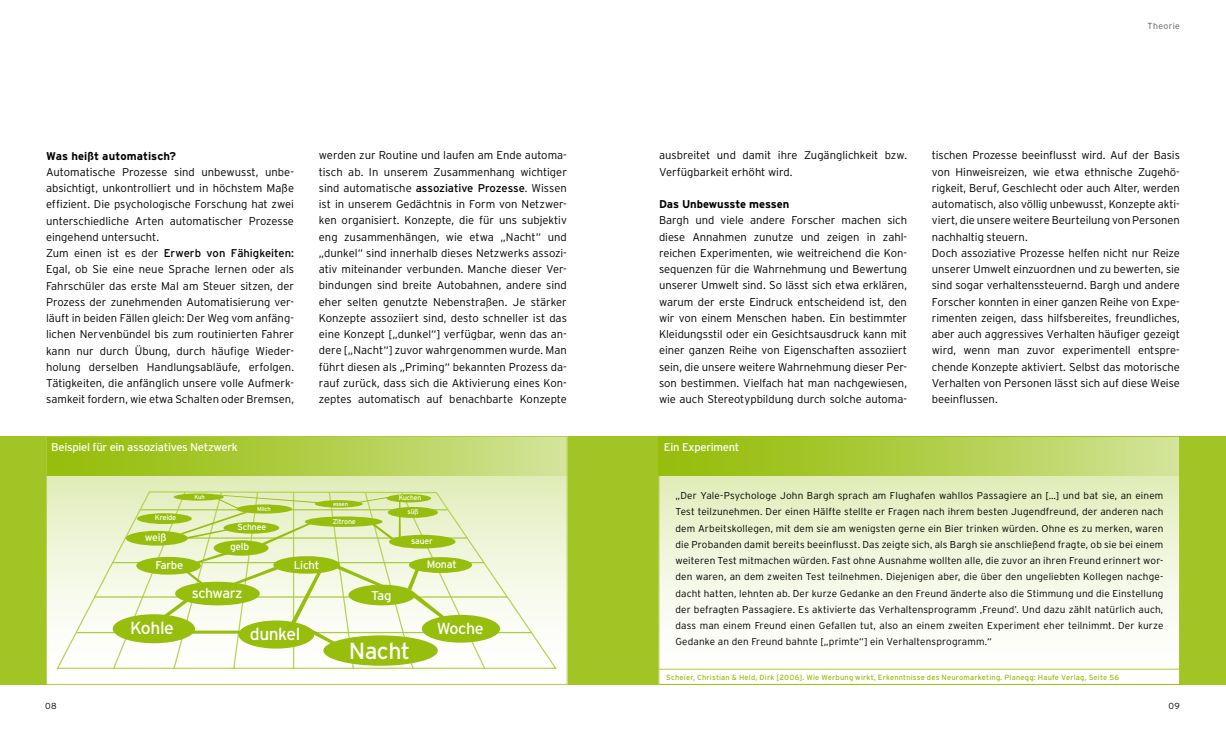
<style>
.page{position:relative;width:1226px;height:748px;background:#fff}
.page>*{position:absolute;margin:0;border:0;box-sizing:border-box;transform-origin:0 0}
.t1{font:23.12px "Interstate";letter-spacing:-.025em;color:#fff}
.t2{font:17.5px "Interstate";letter-spacing:-.025em;color:#fff}
.t3{font:17.38px "Interstate";letter-spacing:-.025em;color:#fff}
.t4{font:16px "Interstate";letter-spacing:-.025em;color:#fff}
.t5{font:14.12px "Interstate";letter-spacing:-.04em;color:#fff}
.t6{font:13px "Interstate";color:#fff}
.t7{font:11.38px "Interstate";letter-spacing:-.025em;color:#fff}
.t8{font:300 11.25px/16.2px "Interstate";letter-spacing:-.005em;color:#000}
.t9{font:11.25px "Interstate";letter-spacing:-.025em;color:#fff}
.t10{font:700 11.25px "Interstate";color:#000}
.t11{font:10.62px "Interstate";letter-spacing:-.025em;color:#fff}
.t12{font:10.5px "Interstate";color:#fff}
.t13{font:300 10px/16.2px "Interstate";letter-spacing:.015em;color:#000;text-align:justify}
.t14{font:10px "Interstate";color:#fff}
.t15{font:300 8.75px "Interstate";letter-spacing:.04em;color:#58585a}
.t16{font:8.75px "Interstate";letter-spacing:-.03em;color:#fff}
.t17{font:300 8.75px "Interstate";color:#000}
.t18{font:8.62px "Interstate";letter-spacing:-.03em;color:#fff}
.t19{font:7.5px "Interstate";letter-spacing:.025em;color:#97be0d}
.t20{font:7.38px "Interstate";letter-spacing:-.025em;color:#fff}
.t21{font:7px "Interstate";letter-spacing:-.025em;color:#fff}
.t22{font:6.88px "Interstate";letter-spacing:-.025em;color:#fff}
.t23{font:5.88px "Interstate";letter-spacing:-.025em;color:#fff}
.s1{font-weight:400}
</style>
<div class="page">
<div style="left:612px;top:436px;width:614px;height:248px;background:#a1c525"></div>
<div style="left:0;top:436px;width:613px;height:248px;background:#a1c525"></div>
<svg style="left:48px;top:475px;width:517px;height:207px;background:#edf4d6"></svg>
<svg style="left:56px;top:490px;width:502px;height:180px;background:#f0f5dc"></svg>
<hr style="left:76px;top:632px;width:455px;height:1px;background:#accb3d">
<hr style="left:94px;top:596px;width:413px;height:1px;background:#accb3d">
<hr style="left:113px;top:562px;width:371px;height:1px;background:#accb3d">
<hr style="left:126px;top:537px;width:341px;height:1px;background:#accb3d">
<hr style="left:140px;top:509px;width:308px;height:1px;background:#accb3d">
<div style="left:46px;top:436px;width:521px;height:39px;background:linear-gradient(to right,#91ba00,#d1e294)"></div>
<div style="left:46px;top:436px;width:521px;height:248px;border:1px solid #accb3d"></div>
<div style="left:323px;top:635px;width:115px;height:30px;background:#97be0d;border-radius:50%"></div>
<div style="left:238px;top:620px;width:76px;height:28px;background:#97be0d;border-radius:50%"></div>
<div style="left:113px;top:614px;width:82px;height:29px;background:#97be0d;border-radius:50%"></div>
<div style="left:175px;top:581px;width:85px;height:24px;background:#97be0d;border-radius:50%"></div>
<div style="left:273px;top:556px;width:67px;height:17px;background:#97be0d;border-radius:50%"></div>
<div style="left:136px;top:557px;width:65px;height:17px;background:#97be0d;border-radius:50%"></div>
<div style="left:126px;top:531px;width:62px;height:14px;background:#97be0d;border-radius:50%"></div>
<div style="left:137px;top:513px;width:55px;height:11px;background:#97be0d;border-radius:50%"></div>
<div style="left:315px;top:500px;width:48px;height:7px;background:#97be0d;border-radius:50%"></div>
<svg style="left:174px;top:493px;width:50px;height:7px"></svg>
<div style="left:214px;top:540px;width:55px;height:15px;background:#97be0d;border-radius:50%"></div>
<div style="left:348px;top:584px;width:67px;height:21px;background:#97be0d;border-radius:50%"></div>
<div style="left:409px;top:557px;width:63px;height:16px;background:#97be0d;border-radius:50%"></div>
<div style="left:389px;top:535px;width:67px;height:13px;background:#97be0d;border-radius:50%"></div>
<div style="left:388px;top:507px;width:50px;height:11px;background:#97be0d;border-radius:50%"></div>
<div style="left:386px;top:494px;width:45px;height:8px;background:#97be0d;border-radius:50%"></div>
<div style="left:305px;top:516px;width:78px;height:11px;background:#97be0d;border-radius:50%"></div>
<div style="left:422px;top:615px;width:78px;height:27px;background:#97be0d;border-radius:50%"></div>
<svg style="left:193px;top:630px;width:47px;height:3px"></svg>
<svg style="left:291px;top:565px;width:92px;height:80px"></svg>
<svg style="left:408px;top:568px;width:37px;height:50px;background:#dfebb6"></svg>
<svg style="left:359px;top:497px;width:42px;height:42px"></svg>
<svg style="left:185px;top:552px;width:95px;height:32px"></svg>
<svg style="left:164px;top:600px;width:25px;height:16px"></svg>
<svg style="left:180px;top:494px;width:142px;height:51px;background:#cfe191"></svg>
<svg style="left:661px;top:475px;width:517px;height:207px;background:#f2f7e1"></svg>
<div style="left:659px;top:436px;width:521px;height:39px;background:linear-gradient(to right,#91ba00,#d1e294)"></div>
<div style="left:659px;top:436px;width:521px;height:248px;border:1px solid #97be0d"></div>
<hr style="left:659px;top:669px;width:521px;height:1px;background:#accb3d">
<p class="t15" style="left:1148px;top:21px;width:34px">Theorie</p>
<p class="t10" style="left:46px;top:149px;width:132px">Was heißt automatisch?</p>
<p class="t8" style="left:46px;top:164px;width:250px">Automatische Prozesse sind unbewusst, unbe&shy;absichtigt, unkontrolliert und in höchstem Maße effizient. Die psychologische Forschung hat zwei unterschiedliche Arten automatischer Prozesse eingehend untersucht.<br>Zum einen ist es der <span class="s1">Erwerb von Fähigkeiten:<br></span>Egal, ob Sie eine neue Sprache lernen oder als Fahrschüler das erste Mal am Steuer sitzen, der Prozess der zunehmenden Automatisierung ver&shy;läuft in beiden Fällen gleich: Der Weg vom anfäng&shy;lichen Nervenbündel bis zum routinierten Fahrer kann nur durch Übung, durch häufige Wieder&shy;holung derselben Handlungsabläufe, erfolgen.<br>Tätigkeiten, die anfänglich unsere volle Aufmerk&shy;samkeit fordern, wie etwa Schalten oder Bremsen,</p>
<p class="t8" style="left:319px;top:147px;width:250px;text-align:justify">werden zur Routine und laufen am Ende automa&shy;tisch ab. In unserem Zusammenhang wichtiger sind automatische <span class="s1">assoziative Prozesse</span>. Wissen ist in unserem Gedächtnis in Form von Netzwer&shy;ken organisiert. Konzepte, die für uns subjektiv eng zusammenhängen, wie etwa „Nacht“ und „dunkel“ sind innerhalb dieses Netzwerks assozi&shy;ativ miteinander verbunden. Manche dieser Ver&shy;bindungen sind breite Autobahnen, andere sind eher selten genutzte Nebenstraßen. Je stärker Konzepte assoziiert sind, desto schneller ist das eine Konzept [„dunkel“] verfügbar, wenn das an&shy;dere [„Nacht“] zuvor wahrgenommen wurde. Man führt diesen als „Priming“ bekannten Prozess da&shy;rauf zurück, dass sich die Aktivierung eines Kon&shy;zeptes automatisch auf benachbarte Konzepte</p>
<p class="t8" style="left:659px;top:147px;width:250px">ausbreitet und damit ihre Zugänglichkeit bzw.<br>Verfügbarkeit erhöht wird.</p>
<p class="t10" style="left:659px;top:198px;width:132px">Das Unbewusste messen</p>
<p class="t8" style="left:659px;top:212px;width:250px;text-align:justify">Bargh und viele andere Forscher machen sich diese Annahmen zunutze und zeigen in zahl&shy;reichen Experimenten, wie weitreichend die Kon&shy;sequenzen für die Wahrnehmung und Bewertung unserer Umwelt sind. So lässt sich etwa erklären, warum der erste Eindruck entscheidend ist, den wir von einem Menschen haben. Ein bestimmter Kleidungsstil oder ein Gesichtsausdruck kann mit einer ganzen Reihe von Eigenschaften assoziiert sein, die unsere weitere Wahrnehmung dieser Per&shy;son bestimmen. Vielfach hat man nachgewiesen, wie auch Stereotypbildung durch solche automa-</p>
<p class="t8" style="left:932px;top:147px;width:250px">tischen Prozesse beeinflusst wird. Auf der Basis von Hinweisreizen, wie etwa ethnische Zugehö&shy;rigkeit, Beruf, Geschlecht oder auch Alter, werden automatisch, also völlig unbewusst, Konzepte akti&shy;viert, die unsere weitere Beurteilung von Personen nachhaltig steuern.<br>Doch assoziative Prozesse helfen nicht nur Reize unserer Umwelt einzuordnen und zu bewerten, sie sind sogar verhaltenssteuernd. Bargh und andere Forscher konnten in einer ganzen Reihe von Expe&shy;rimenten zeigen, dass hilfsbereites, freundliches, aber auch aggressives Verhalten häufiger gezeigt wird, wenn man zuvor experimentell entspre&shy;chende Konzepte aktiviert. Selbst das motorische Verhalten von Personen lässt sich auf diese Weise beeinflussen.</p>
<p class="t9" style="left:51px;top:440px;width:188px">Beispiel für ein assoziatives Netzwerk</p>
<p class="t23" style="left:194px;top:493px;width:12px">Kuh</p>
<p class="t22" style="left:399px;top:494px;width:24px">Kuchen</p>
<p class="t20" style="left:155px;top:513px;width:23px">Kreide</p>
<p class="t23" style="left:257px;top:506px;width:15px">Milch</p>
<p class="t16" style="left:238px;top:522px;width:30px">Schnee</p>
<p class="t23" style="left:333px;top:500px;width:16px">essen</p>
<p class="t21" style="left:333px;top:518px;width:25px">Zitrone</p>
<p class="t22" style="left:407px;top:508px;width:12px">süß</p>
<p class="t12" style="left:145px;top:532px;width:23px">weiß</p>
<p class="t14" style="left:230px;top:541px;width:20px">gelb</p>
<p class="t18" style="left:411px;top:536px;width:23px">sauer</p>
<p class="t9" style="left:155px;top:559px;width:29px">Farbe</p>
<p class="t7" style="left:294px;top:558px;width:27px">Licht</p>
<p class="t11" style="left:427px;top:558px;width:31px">Monat</p>
<p class="t5" style="left:192px;top:585px;width:52px">schwarz</p>
<p class="t6" style="left:371px;top:588px;width:22px">Tag</p>
<h2 class="t2" style="left:130px;top:618px;width:45px">Kohle</h2>
<h3 class="t3" style="left:250px;top:624px;width:52px">dunkel</h3>
<h1 class="t1" style="left:349px;top:637px;width:63px">Nacht</h1>
<h3 class="t4" style="left:437px;top:619px;width:49px">Woche</h3>
<p class="t9" style="left:664px;top:440px;width:77px">Ein Experiment</p>
<p class="t13" style="left:675px;top:487px;width:490px">„Der Yale-Psychologe John Bargh sprach am Flughafen wahllos Passagiere an […] und bat sie, an einem Test teilzunehmen. Der einen Hälfte stellte er Fragen nach ihrem besten Jugendfreund, der anderen nach dem Arbeitskollegen, mit dem sie am wenigsten gerne ein Bier trinken würden. Ohne es zu merken, waren die Probanden damit bereits beeinflusst. Das zeigte sich, als Bargh sie anschließend fragte, ob sie bei einem weiteren Test mitmachen würden. Fast ohne Ausnahme wollten alle, die zuvor an ihren Freund erinnert wor&shy;den waren, an dem zweiten Test teilnehmen. Diejenigen aber, die über den ungeliebten Kollegen nachge&shy;dacht hatten, lehnten ab. Der kurze Gedanke an den Freund änderte also die Stimmung und die Einstellung der befragten Passagiere. Es aktivierte das Verhaltensprogramm ‚Freund’. Und dazu zählt natürlich auch, dass man einem Freund einen Gefallen tut, also an einem zweiten Experiment eher teilnimmt. Der kurze Gedanke an den Freund bahnte [„primte“] ein Verhaltensprogramm.“</p>
<p class="t19" style="left:666px;top:672px;width:454px">Scheier, Christian &amp; Held, Dirk [2006]. Wie Werbung wirkt, Erkenntnisse des Neuromarketing. Planegg: Haufe Verlag, Seite 56</p>
<p class="t17" style="left:45px;top:701px;width:13px">08</p>
<p class="t17" style="left:1168px;top:701px;width:13px">09</p>
</div>
